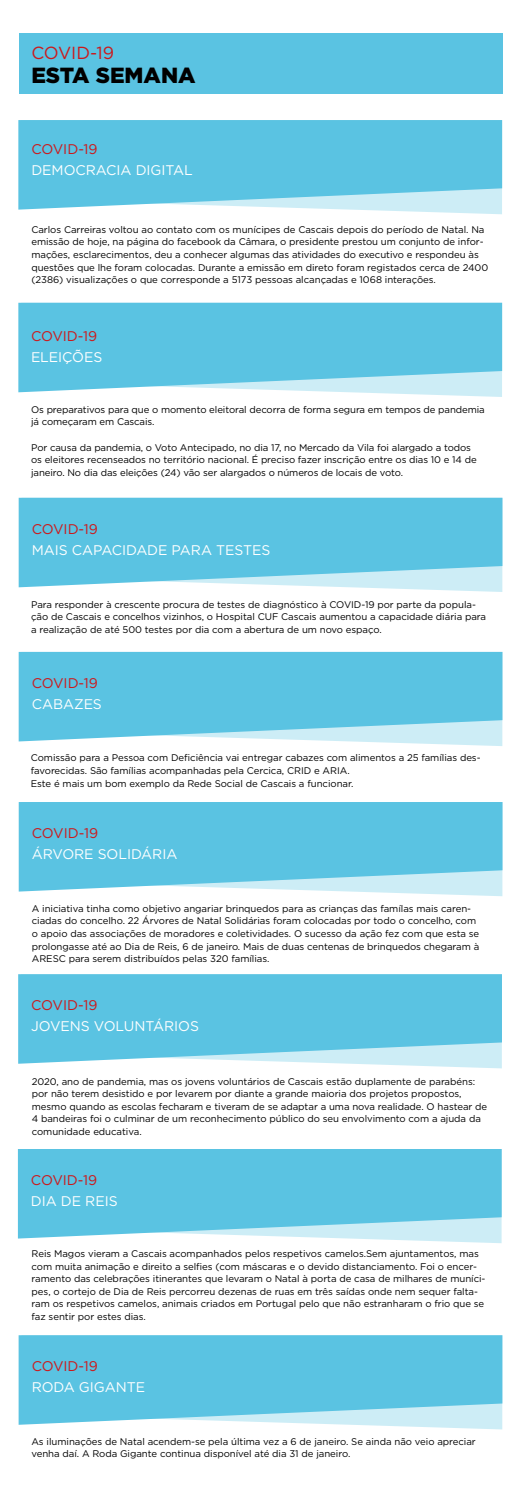
<style>
.page{position:relative;width:521px;height:1489px;background:#fff}
.page>*{position:absolute;margin:0;border:0;box-sizing:border-box;transform-origin:0 0}
.t1{font:900 21.88px "Gotham";color:#000}
.t2{font:17.5px "Gotham";color:#cd171a}
.t3{font:14px "Gotham";letter-spacing:-.005em;color:#fff}
.t4{font:14px "Gotham";color:#cd171a}
.t5{font:9.62px/12.6px "Gotham";letter-spacing:-.005em;color:#000}
</style>
<div class="page">
<div style="left:19px;top:33px;width:484px;height:61px;background:#5ac3e2"></div>
<svg style="left:21px;top:120px;width:481px;height:94px;background:#6fcae5"></svg>
<svg style="left:21px;top:303px;width:481px;height:94px;background:#70cbe5"></svg>
<svg style="left:22px;top:498px;width:480px;height:94px;background:#6fcbe5"></svg>
<svg style="left:22px;top:652px;width:480px;height:94px;background:#6fcae5"></svg>
<svg style="left:21px;top:1335px;width:481px;height:94px;background:#6fcae5"></svg>
<svg style="left:22px;top:802px;width:480px;height:94px;background:#6fcae5"></svg>
<svg style="left:21px;top:974px;width:481px;height:94px;background:#6fcae5"></svg>
<svg style="left:21px;top:1149px;width:480px;height:94px;background:#6fcae5"></svg>
<h2 class="t2" style="left:31px;top:42px;width:84px">COVID-19</h2>
<h1 class="t1" style="left:31px;top:60px;width:166px">ESTA SEMANA</h1>
<h3 class="t4" style="left:31px;top:140px;width:68px">COVID-19</h3>
<h3 class="t3" style="left:31px;top:161px;width:163px">DEMOCRACIA DIGITAL</h3>
<p class="t5" style="left:31px;top:223px;width:458px">Carlos Carreiras voltou ao contato com os munícipes de Cascais depois do período de Natal. Na emissão de hoje, na página do facebook da Câmara, o presidente prestou um conjunto de infor&shy;mações, esclarecimentos, deu a conhecer algumas das atividades do executivo e respondeu às questões que lhe foram colocadas. Durante a emissão em direto foram registados cerca de 2400 (2386) visualizações o que corresponde a 5173 pessoas alcançadas e 1068 interações.</p>
<h3 class="t4" style="left:31px;top:327px;width:68px">COVID-19</h3>
<h3 class="t3" style="left:31px;top:348px;width:73px">ELEIÇÕES</h3>
<p class="t5" style="left:31px;top:403px;width:455px">Os preparativos para que o momento eleitoral decorra de forma segura em tempos de pandemia já começaram em Cascais.</p>
<p class="t5" style="left:31px;top:441px;width:447px">Por causa da pandemia, o Voto Antecipado, no dia 17, no Mercado da Vila foi alargado a todos os eleitores recenseados no território nacional. É preciso fazer inscrição entre os dias 10 e 14 de janeiro. No dia das eleições (24) vão ser alargados o números de locais de voto.</p>
<h3 class="t4" style="left:32px;top:520px;width:68px">COVID-19</h3>
<h3 class="t3" style="left:32px;top:541px;width:240px">MAIS CAPACIDADE PARA TESTES</h3>
<p class="t5" style="left:31px;top:597px;width:456px">Para responder à crescente procura de testes de diagnóstico à COVID-19 por parte da popula&shy;ção de Cascais e concelhos vizinhos, o Hospital CUF Cascais aumentou a capacidade diária para a realização de até 500 testes por dia com a abertura de um novo espaço.</p>
<h3 class="t4" style="left:32px;top:673px;width:68px">COVID-19</h3>
<h3 class="t3" style="left:32px;top:694px;width:72px">CABAZES</h3>
<p class="t5" style="left:31px;top:751px;width:451px">Comissão para a Pessoa com Deficiência vai entregar cabazes com alimentos a 25 famílias des&shy;favorecidas. São famílias acompanhadas pela Cercica, CRID e ARIA.<br>Este é mais um bom exemplo da Rede Social de Cascais a funcionar.</p>
<h3 class="t4" style="left:32px;top:824px;width:68px">COVID-19</h3>
<h3 class="t3" style="left:32px;top:845px;width:147px">ÁRVORE SOLIDÁRIA</h3>
<p class="t5" style="left:32px;top:901px;width:449px">A iniciativa tinha como objetivo angariar brinquedos para as crianças das famílas mais caren&shy;ciadas do concelho. 22 Árvores de Natal Solidárias foram colocadas por todo o concelho, com o apoio das associações de moradores e coletividades. O sucesso da ação fez com que esta se prolongasse até ao Dia de Reis, 6 de janeiro. Mais de duas centenas de brinquedos chegaram à ARESC para serem distribuídos pelas 320 famílias.</p>
<h3 class="t4" style="left:31px;top:996px;width:68px">COVID-19</h3>
<h3 class="t3" style="left:31px;top:1017px;width:169px">JOVENS VOLUNTÁRIOS</h3>
<p class="t5" style="left:32px;top:1074px;width:457px">2020, ano de pandemia, mas os jovens voluntários de Cascais estão duplamente de parabéns: por não terem desistido e por levarem por diante a grande maioria dos projetos propostos, mesmo quando as escolas fecharam e tiveram de se adaptar a uma nova realidade. O hastear de 4 bandeiras foi o culminar de um reconhecimento público do seu envolvimento com a ajuda da comunidade educativa.</p>
<h3 class="t4" style="left:31px;top:1170px;width:68px">COVID-19</h3>
<h3 class="t3" style="left:31px;top:1191px;width:88px">DIA DE REIS</h3>
<p class="t5" style="left:32px;top:1246px;width:455px">Reis Magos vieram a Cascais acompanhados pelos respetivos camelos.Sem ajuntamentos, mas com muita animação e direito a selfies (com máscaras e o devido distanciamento. Foi o encer&shy;ramento das celebrações itinerantes que levaram o Natal à porta de casa de milhares de muníci&shy;pes, o cortejo de Dia de Reis percorreu dezenas de ruas em três saídas onde nem sequer falta&shy;ram os respetivos camelos, animais criados em Portugal pelo que não estranharam o frio que se faz sentir por estes dias.</p>
<h3 class="t4" style="left:32px;top:1357px;width:68px">COVID-19</h3>
<h3 class="t3" style="left:32px;top:1378px;width:115px">RODA GIGANTE</h3>
<p class="t5" style="left:31px;top:1434px;width:446px">As iluminações de Natal acendem-se pela última vez a 6 de janeiro. Se ainda não veio apreciar venha daí. A Roda Gigante continua disponível até dia 31 de janeiro.</p>
</div>
